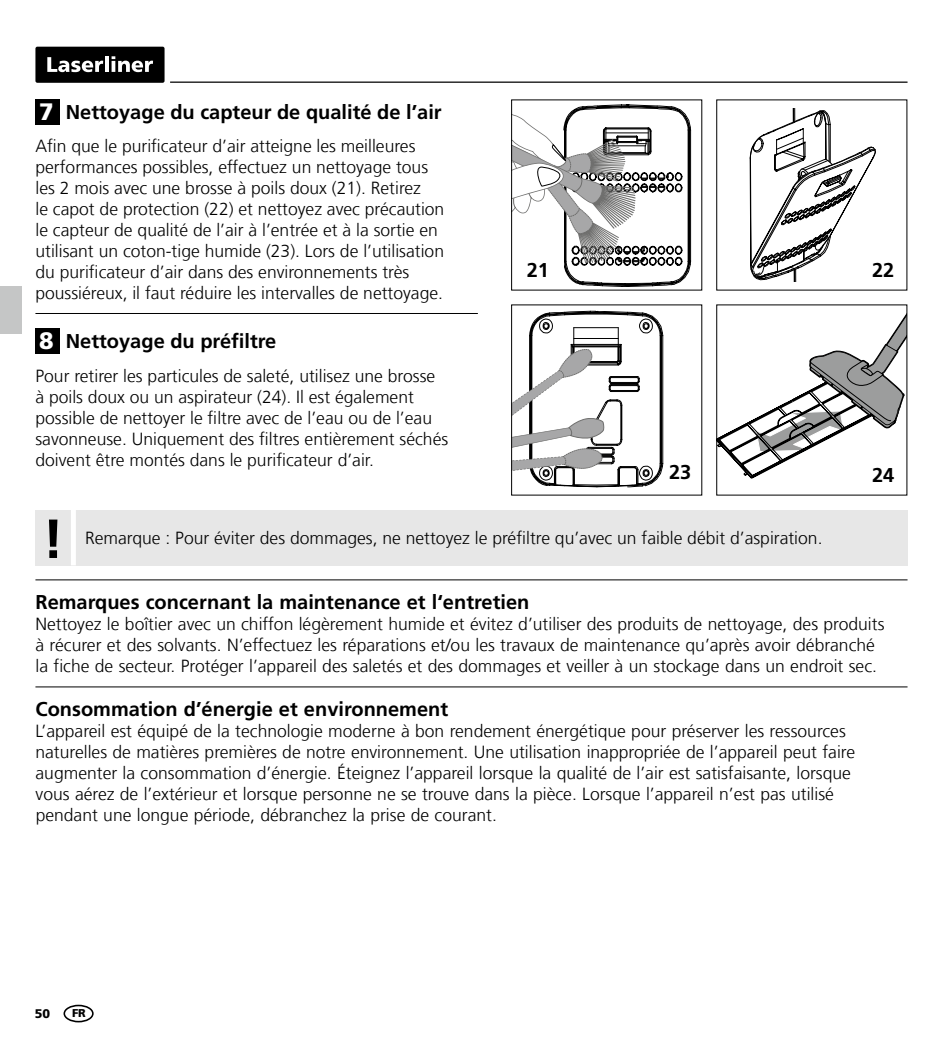
<style>
.page{position:relative;width:943px;height:1053px;background:#fff}
.page>*{position:absolute;margin:0;border:0;box-sizing:border-box;transform-origin:0 0}
.t1{font:700 55px "Frutiger LT Com";color:#000}
.t2{font:700 20px "Frutiger LT Com";color:#000}
.t3{font:300 17.5px/21px "Frutiger LT Com";color:#000}
.t4{font:900 12.5px "Frutiger LT Com";color:#000}
.t5{font:900 11.25px "Frutiger LT Com";color:#000}
.s1{font-weight:900;font-size:23.75px;color:#fff}
</style>
<div class="page">
<hr style="left:170px;top:81px;width:737px;height:2px;background:#000">
<div style="left:35px;top:47px;width:129px;height:36px;background:#000;border-radius:2px"></div>
<svg style="left:47px;top:57px;width:56px;height:15px"></svg>
<hr style="left:105px;top:56px;width:4px;height:16px;background:#fff">
<svg style="left:112px;top:56px;width:41px;height:16px"></svg>
<hr style="left:35px;top:579px;width:872px;height:1px;background:#000">
<hr style="left:35px;top:686px;width:872px;height:1px;background:#000">
<svg style="left:511px;top:100px;width:190px;height:190px"></svg>
<svg style="left:511px;top:311px;width:152px;height:185px"></svg>
<svg style="left:803px;top:149px;width:75px;height:539px"></svg>
<svg style="left:749px;top:108px;width:126px;height:174px"></svg>
<svg style="left:718px;top:306px;width:187px;height:175px"></svg>
<hr style="left:35px;top:313px;width:443px;height:1px;background:#000">
<div style="left:35px;top:510px;width:872px;height:55px;background:#e7e7e7"></div>
<div style="left:71px;top:510px;width:5px;height:55px;background:#fff"></div>
<div style="left:35px;top:328px;width:25px;height:25px;background:#000"></div>
<div style="left:35px;top:99px;width:25px;height:26px;background:#000"></div>
<div style="left:63px;top:1004px;width:31px;height:18px;border:2px solid #000;border-radius:50%"></div>
<div style="left:0;top:286px;width:21px;height:47px;background:#c5c6c6"></div>
<p class="t2" style="left:39px;top:100px;width:404px"><span class="s1">7</span> Nettoyage du capteur de qualité de l’air</p>
<p class="t3" style="left:35px;top:135px;width:410px">Afin que le purificateur d’air atteigne les meilleures performances possibles, effectuez un nettoyage tous les 2 mois avec une brosse à poils doux (21). Retirez<br>le capot de protection (22) et nettoyez avec précaution le capteur de qualité de l’air à l’entrée et à la sortie en utilisant un coton-tige humide (23). Lors de l’utilisation du purificateur d’air dans des environnements très poussiéreux, il faut réduire les intervalles de nettoyage.</p>
<p class="t2" style="left:39px;top:329px;width:238px"><span class="s1">8</span> Nettoyage du préfiltre</p>
<p class="t3" style="left:35px;top:365px;width:414px">Pour retirer les particules de saleté, utilisez une brosse à poils doux ou un aspirateur (24). Il est également possible de nettoyer le filtre avec de l’eau ou de l’eau savonneuse. Uniquement des filtres entièrement séchés doivent être montés dans le purificateur d’air.</p>
<p class="t2" style="left:527px;top:258px;width:24px">21</p>
<p class="t2" style="left:669px;top:460px;width:24px">23</p>
<h1 class="t1" style="left:42px;top:506px;width:23px">!</h1>
<p class="t3" style="left:85px;top:527px;width:739px">Remarque : Pour éviter des dommages, ne nettoyez le préfiltre qu’avec un faible débit d’aspiration.</p>
<p class="t2" style="left:872px;top:258px;width:24px">22</p>
<p class="t2" style="left:872px;top:463px;width:24px">24</p>
<p class="t2" style="left:35px;top:590px;width:495px">Remarques concernant la maintenance et l‘entretien</p>
<p class="t3" style="left:35px;top:614px;width:850px">Nettoyez le boîtier avec un chiffon légèrement humide et évitez d’utiliser des produits de nettoyage, des produits à récurer et des solvants. N’effectuez les réparations et/ou les travaux de maintenance qu’après avoir débranché la fiche de secteur. Protéger l’appareil des saletés et des dommages et veiller à un stockage dans un endroit sec.</p>
<p class="t2" style="left:35px;top:697px;width:414px">Consommation d’énergie et environnement</p>
<p class="t3" style="left:35px;top:721px;width:821px">L’appareil est équipé de la technologie moderne à bon rendement énergétique pour préserver les ressources naturelles de matières premières de notre environnement. Une utilisation inappropriée de l’appareil peut faire augmenter la consommation d’énergie. Éteignez l’appareil lorsque la qualité de l’air est satisfaisante, lorsque vous aérez de l’extérieur et lorsque personne ne se trouve dans la pièce. Lorsque l’appareil n’est pas utilisé pendant une longue période, débranchez la prise de courant.</p>
<p class="t4" style="left:35px;top:1005px;width:17px">50</p>
<p class="t5" style="left:72px;top:1006px;width:15px">FR</p>
</div>
